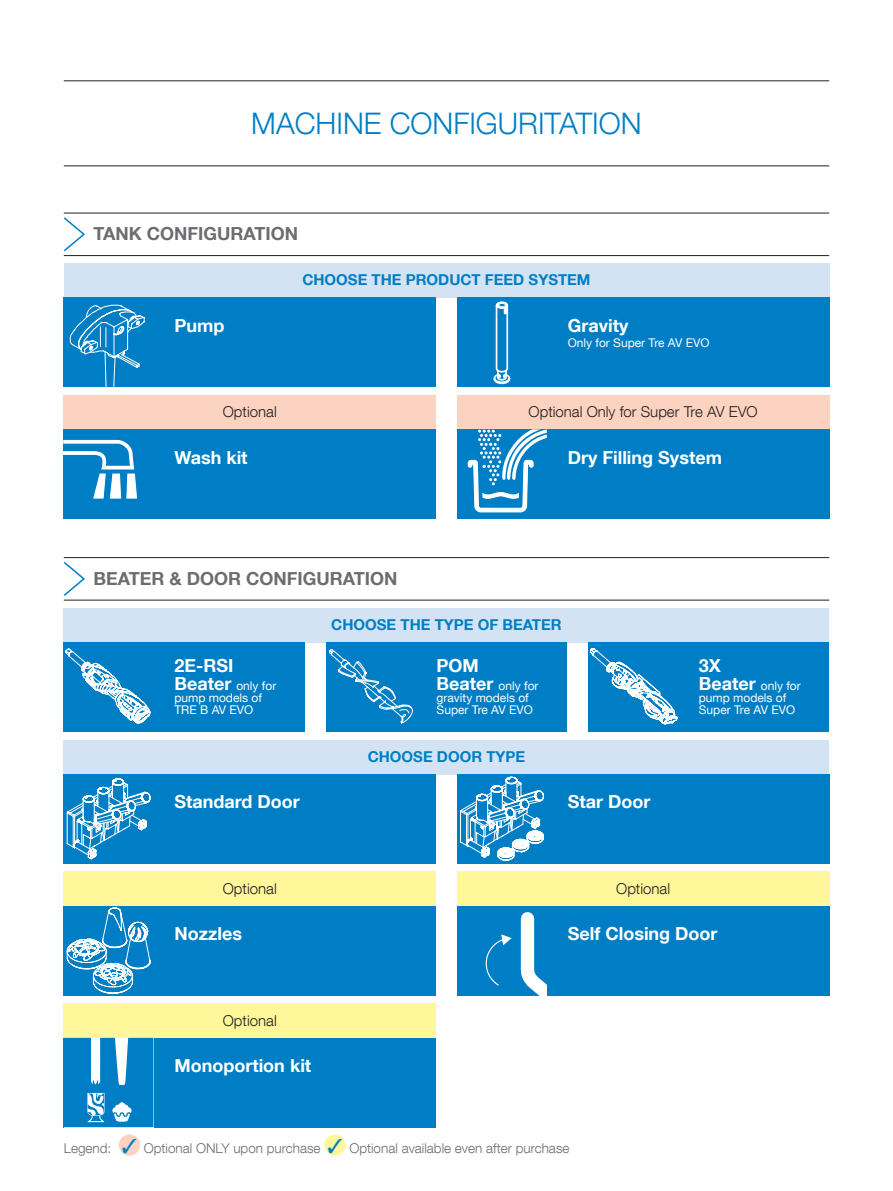
<style>
.page{position:relative;width:893px;height:1191px;background:#fff}
.page>*{position:absolute;margin:0;border:0;box-sizing:border-box;transform-origin:0 0}
.t1{font:300 29.7px "Helvetica Neue LT Com";color:#007ec5}
.t2{font:700 18px "Helvetica Neue LT Com";color:#fff}
.t3{font:700 18px "Helvetica Neue LT Com";color:#6c6d70}
.t4{font:700 15px "Helvetica Neue LT Com";color:#007ec5}
.t5{font:300 15px "Helvetica Neue LT Com";color:#231f20}
.t6{font:300 13.5px "Helvetica Neue LT Com";color:#6c6d70}
.t7{font:12px/12px "Helvetica Neue LT Com";color:#fff}
.s1{font-weight:700;font-size:18px}
.s2{color:#007ec5}
</style>
<div class="page">
<hr style="left:64px;top:80px;width:765px;height:1px;background:#231f20">
<hr style="left:64px;top:165px;width:765px;height:1px;background:#231f20">
<div style="left:64px;top:395px;width:372px;height:34px;background:#fcd2c0"></div>
<div style="left:64px;top:429px;width:372px;height:90px;background:#007ec5"></div>
<svg style="left:63px;top:217px;width:22px;height:35px"></svg>
<hr style="left:64px;top:213px;width:765px;height:1px;background:#231f20">
<hr style="left:64px;top:255px;width:765px;height:1px;background:#231f20">
<div style="left:64px;top:264px;width:765px;height:34px;background:#d4e3f4"></div>
<div style="left:64px;top:298px;width:372px;height:89px;background:#007ec5"></div>
<div style="left:457px;top:298px;width:372px;height:89px;background:#007ec5"></div>
<svg style="left:69px;top:304px;width:76px;height:83px"></svg>
<svg style="left:63px;top:440px;width:74px;height:58px"></svg>
<svg style="left:493px;top:301px;width:18px;height:84px"></svg>
<div style="left:119px;top:1134px;width:21px;height:21px;background:#fcd2c0;border-radius:50%"></div>
<div style="left:324px;top:1134px;width:22px;height:21px;background:#fff79a;border-radius:50%"></div>
<svg style="left:63px;top:562px;width:22px;height:34px"></svg>
<hr style="left:64px;top:557px;width:765px;height:1px;background:#231f20">
<hr style="left:64px;top:600px;width:765px;height:1px;background:#231f20">
<div style="left:64px;top:872px;width:372px;height:34px;background:#fff79a"></div>
<div style="left:64px;top:906px;width:372px;height:89px;background:#007ec5"></div>
<div style="left:64px;top:608px;width:765px;height:34px;background:#d4e3f4"></div>
<div style="left:64px;top:642px;width:241px;height:89px;background:#007ec5"></div>
<div style="left:326px;top:642px;width:241px;height:89px;background:#007ec5"></div>
<div style="left:588px;top:642px;width:241px;height:89px;background:#007ec5"></div>
<svg style="left:328px;top:649px;width:85px;height:75px"></svg>
<div style="left:64px;top:740px;width:765px;height:34px;background:#d4e3f4"></div>
<div style="left:64px;top:774px;width:372px;height:89px;background:#007ec5"></div>
<div style="left:457px;top:774px;width:372px;height:89px;background:#007ec5"></div>
<div style="left:457px;top:872px;width:372px;height:34px;background:#fff79a"></div>
<div style="left:457px;top:906px;width:372px;height:89px;background:#007ec5"></div>
<svg style="left:485px;top:912px;width:62px;height:83px"></svg>
<div style="left:64px;top:1003px;width:372px;height:34px;background:#fff79a"></div>
<div style="left:64px;top:1037px;width:372px;height:90px;background:#007ec5"></div>
<svg style="left:64px;top:1037px;width:89px;height:86px"></svg>
<svg style="left:66px;top:907px;width:85px;height:87px"></svg>
<svg style="left:65px;top:648px;width:86px;height:75px"></svg>
<div style="left:457px;top:395px;width:372px;height:34px;background:#fcd2c0"></div>
<div style="left:457px;top:429px;width:372px;height:90px;background:#007ec5"></div>
<svg style="left:467px;top:429px;width:80px;height:130px"></svg>
<svg style="left:460px;top:777px;width:84px;height:84px"></svg>
<svg style="left:66px;top:778px;width:85px;height:81px"></svg>
<svg style="left:590px;top:648px;width:88px;height:76px"></svg>
<h1 class="t1" style="left:251px;top:105px;width:392px">MACHINE CONFIGURITATION</h1>
<h2 class="t3" style="left:94px;top:222px;width:206px">TANK CONFIGURATION</h2>
<p class="t4" style="left:302px;top:271px;width:290px">CHOOSE THE PRODUCT FEED SYSTEM</p>
<h2 class="t2" style="left:174px;top:314px;width:51px">Pump</h2>
<h2 class="t2" style="left:568px;top:314px;width:62px">Gravity</h2>
<p class="t7" style="left:568px;top:336px;width:143px">Only for Super Tre AV EVO</p>
<p class="t5" style="left:223px;top:403px;width:55px">Optional</p>
<h2 class="t2" style="left:174px;top:446px;width:75px">Wash kit</h2>
<h2 class="t3" style="left:94px;top:567px;width:305px">BEATER &amp; DOOR CONFIGURATION</h2>
<p class="t5" style="left:529px;top:402px;width:231px">Optional Only for Super Tre AV EVO</p>
<h2 class="t2" style="left:568px;top:446px;width:156px">Dry Filling System</h2>
<h2 class="t2" style="left:174px;top:654px;width:60px">2E-RSI</h2>
<p class="t7" style="left:174px;top:679px;width:104px"><span class="s1">Beater</span> only for pump models of<br>TRE B AV EVO</p>
<p class="t4" style="left:331px;top:615px;width:232px">CHOOSE THE TYPE OF BEATER</p>
<h2 class="t2" style="left:437px;top:654px;width:44px">POM</h2>
<p class="t7" style="left:437px;top:679px;width:104px"><span class="s1">Beater</span> only for gravity models of<br>Super Tre AV EVO</p>
<p class="t4" style="left:368px;top:747px;width:159px">CHOOSE DOOR TYPE</p>
<h2 class="t2" style="left:174px;top:790px;width:127px">Standard Door</h2>
<h2 class="t2" style="left:568px;top:790px;width:84px">Star Door</h2>
<h2 class="t2" style="left:699px;top:654px;width:24px">3X</h2>
<p class="t7" style="left:699px;top:679px;width:104px"><span class="s1">Beater</span> only for pump models of<br>Super Tre AV EVO</p>
<p class="t5" style="left:223px;top:879px;width:55px">Optional</p>
<h2 class="t2" style="left:174px;top:922px;width:69px">Nozzles</h2>
<p class="t5" style="left:223px;top:1011px;width:55px">Optional</p>
<h2 class="t2" style="left:174px;top:1054px;width:138px">Monoportion kit</h2>
<p class="t5" style="left:616px;top:879px;width:55px">Optional</p>
<h2 class="t2" style="left:568px;top:922px;width:151px">Self Closing Door</h2>
<p class="t6" style="left:64px;top:1139px;width:507px">Legend: <span class="s2">✓</span> Optional ONLY upon purchase <span class="s2">✓</span> Optional available even after purchase</p>
</div>
